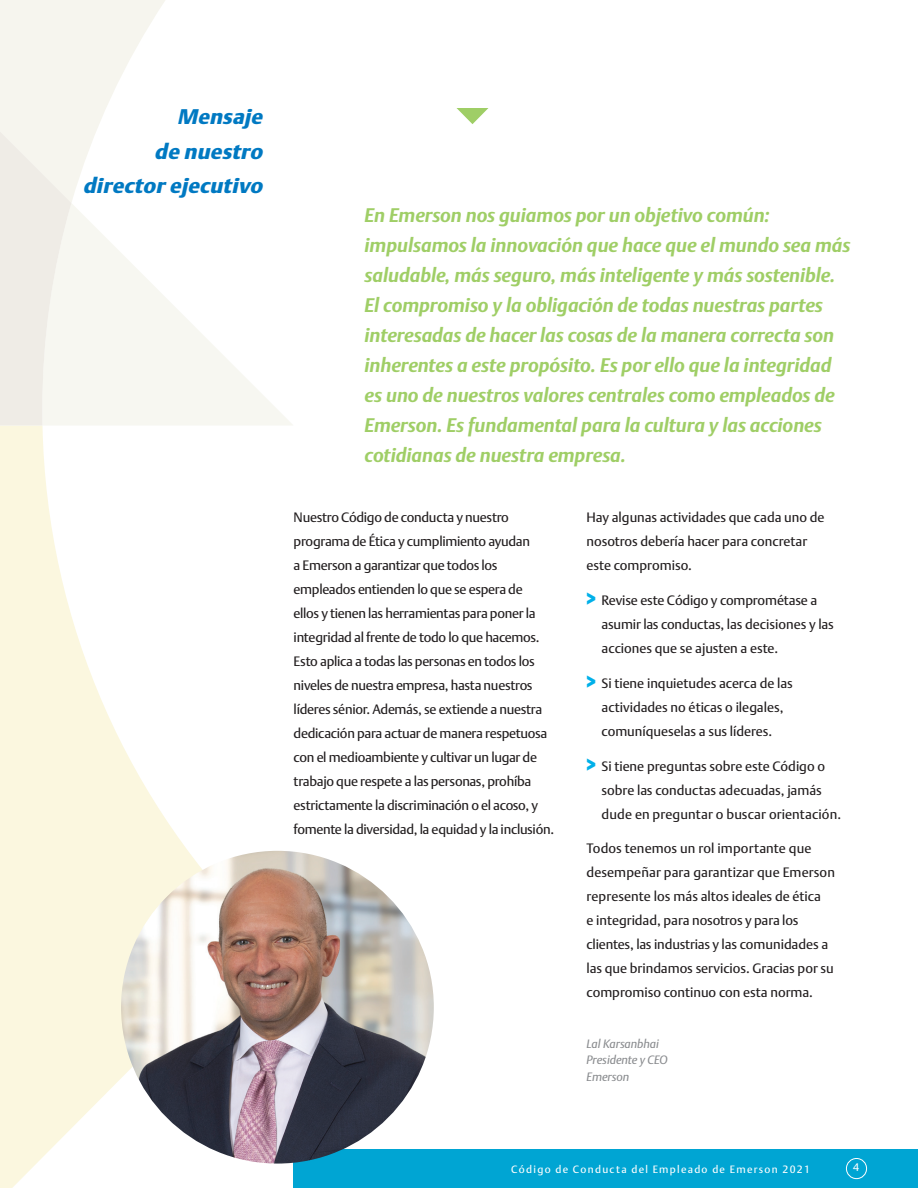
<style>
.page{position:relative;width:918px;height:1188px;background:#fff}
.page>*{position:absolute;margin:0;border:0;box-sizing:border-box;transform-origin:0 0}
.t1{font:italic 900 21px/34.5px "DTL Argo ST";color:#0079c2;text-align:right}
.t2{font:italic 700 19.5px/30px "DTL Argo T";letter-spacing:-.005em;color:#9fce66}
.t3{font:13.5px/24px "DTL Argo T";letter-spacing:-.015em;color:#231f20}
.t4{font:italic 12px/16.5px "DTL Argo ST";letter-spacing:-.005em;color:#8a8c8f}
.t5{font:10.8px "DTL Argo T";color:#fff}
.t6{font:10.5px "DTL Argo T";letter-spacing:.125em;color:#fff}
.s1{font-family:"DTL Argo ST";font-weight:900;font-size:18px;color:#00b0e9}
</style>
<div class="page">
<svg style="left:457px;top:108px;width:31px;height:16px"></svg>
<div style="left:294px;top:1149px;width:624px;height:39px;background:#00a5d3"></div>
<div style="left:846px;top:1158px;width:21px;height:21px;border:1px solid #fff;border-radius:50%"></div>
<svg style="left:0;top:426px;width:262px;height:762px"></svg>
<img style="left:121px;top:851px;width:313px;height:313px;border-radius:156px">
<svg style="left:166px;top:298px;width:126px;height:127px;fill:#f7f7f1"></svg>
<svg style="left:0;top:0;width:166px;height:426px"></svg>
<h1 class="t1" style="left:83px;top:99px;width:186px">Mensaje<br>de nuestro directorejecutivo</h1>
<p class="t2" style="left:364px;top:200px;width:488px">En Emerson nos guiamos por un objetivo común: impulsamos la innovación que hace que el mundo sea más saludable, más seguro, más inteligente y más sostenible.<br>El compromiso y la obligación de todas nuestras partes interesadas de hacer las cosas de la manera correcta son inherentes a este propósito. Es por ello que la integridad es uno de nuestros valores centrales como empleados de Emerson. Es fundamental para la cultura y las acciones cotidianas de nuestra empresa.</p>
<p class="t3" style="left:294px;top:505px;width:262px">Nuestro Código de conducta y nuestro programa de Ética y cumplimiento ayudan<br>a Emerson a garantizar que todos los empleados entienden lo que se espera de<br>ellos y tienen las herramientas para poner la integridad al frente de todo lo que hacemos.<br>Esto aplica a todas las personas en todos los niveles de nuestra empresa, hasta nuestros líderes sénior. Además, se extiende a nuestra dedicación para actuar de manera respetuosa con el medioambiente y cultivar un lugar de trabajo que respete a las personas, prohíba estrictamente la discriminación o el acoso, y fomente la diversidad, la equidad y la inclusión.</p>
<p class="t3" style="left:587px;top:505px;width:240px">Hay algunas actividades que cada uno de nosotros debería hacer para concretar este compromiso.</p>
<p class="t3" style="left:602px;top:588px;width:234px;text-indent:-15px"><span class="s1">&gt;</span> Revise este Código y comprométase a asumir las conductas, las decisiones y las acciones que se ajusten a este.</p>
<p class="t3" style="left:587px;top:671px;width:208px;text-align:center"><span class="s1">&gt;</span> Si tiene inquietudes acerca de las actividades no éticas o ilegales, comuníqueselas a sus líderes.</p>
<p class="t3" style="left:602px;top:754px;width:241px;text-indent:-15px"><span class="s1">&gt;</span> Si tiene preguntas sobre este Código o sobre las conductas adecuadas, jamás dude en preguntar o buscar orientación.</p>
<p class="t3" style="left:587px;top:836px;width:250px">Todos tenemos un rol importante que desempeñar para garantizar que Emerson represente los más altos ideales de ética<br>e integridad, para nosotros y para los clientes, las industrias y las comunidades a las que brindamos servicios. Gracias por su compromiso continuo con esta norma.</p>
<p class="t4" style="left:587px;top:1035px;width:82px">Lal Karsanbhai<br>Presidente y CEO<br>Emerson</p>
<p class="t6" style="left:511px;top:1163px;width:300px">Código de Conducta del Empleado de Emerson 2021</p>
<p class="t5" style="left:853px;top:1161px;width:8px">4</p>
</div>
